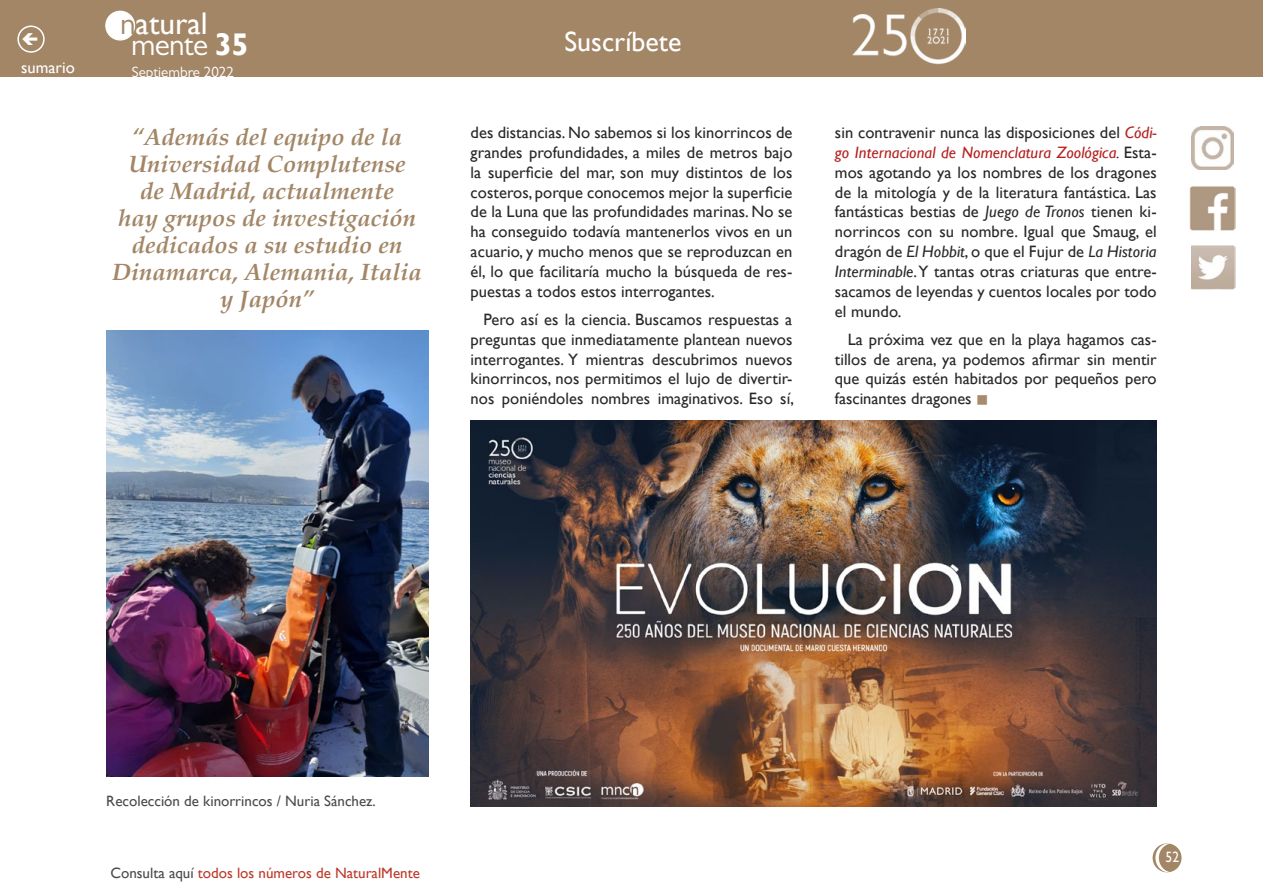
<style>
.page{position:relative;width:1263px;height:893px;background:#fff}
.page>*{position:absolute;margin:0;border:0;box-sizing:border-box;transform-origin:0 0}
.t1{font:31.35px "Gill Sans";color:#fff}
.t2{font:31.35px "Gill Sans MT Pro";letter-spacing:-.02em;color:#fff}
.t3{font:27.9px "Gill Sans";color:#fff}
.t4{font:italic 700 24px/27px "Palatino";color:#a28666;text-align:center}
.t5{font:16.5px/19.8px "Gill Sans";letter-spacing:.005em;color:#282829;text-align:justify}
.t6{font:16.5px "Gill Sans";color:#fff}
.t7{font:15px "Gill Sans";color:#bd392b}
.t8{font:15px "Gill Sans";color:#4b4b4d}
.t9{font:15px "Gill Sans MT Pro";color:#fff}
.t10{font:15px "Gill Sans";color:#fff;scale:.9 1}
.s1{font-family:"Gill Sans MT Pro";color:#a28666}
.s2{font-family:"Gill Sans";font-weight:700}
.s3{font-style:italic;color:#b61f1f}
.s4{font-style:italic}
.s5{color:#a78b6c}
.s6{color:#4b4b4d}
</style>
<div class="page">
<div style="left:1153px;top:844px;width:28px;height:28px;background:#a28666;border-radius:50%"></div>
<div style="left:1152px;top:843px;width:29px;height:29px;border:2px solid #a28666;border-radius:50%"></div>
<div style="left:0;top:0;width:1263px;height:77px;background:#a28666"></div>
<div style="left:106px;top:11px;width:29px;height:29px;background:#fff;border-radius:50%"></div>
<div style="left:105px;top:11px;width:30px;height:30px;border:1px solid #fff;border-radius:50%"></div>
<svg style="left:1155px;top:843px;width:15px;height:29px"></svg>
<div style="left:17px;top:26px;width:28px;height:27px;border:2px solid #fff;border-radius:50%"></div>
<img style="left:1190px;top:186px;width:45px;height:44px">
<img style="left:1191px;top:246px;width:44px;height:44px">
<img style="left:1191px;top:127px;width:42px;height:42px">
<img style="left:853px;top:9px;width:112px;height:55px">
<img style="left:471px;top:420px;width:686px;height:386px">
<img style="left:106px;top:331px;width:322px;height:446px">
<p class="t6" style="left:21px;top:58px;width:55px">sumario</p>
<h1 class="t1" style="left:120px;top:5px;width:89px"><span class="s1">n</span>atural</h1>
<h1 class="t2" style="left:131px;top:26px;width:119px">mente <span class="s2">35</span></h1>
<p class="t9" style="left:132px;top:63px;width:104px">Septiembre 2022</p>
<h3 class="t4" style="left:112px;top:123px;width:311px">“Además del equipo de la<br>Universidad Complutense<br>de Madrid, actualmente<br>hay grupos de investigación dedicados a su estudio en<br>Dinamarca, Alemania, Italia y Japón”</h3>
<h2 class="t3" style="left:564px;top:25px;width:118px">Suscríbete</h2>
<p class="t5" style="left:471px;top:123px;width:323px">des distancias. No sabemos si los kinorrincos de grandes profundidades, a miles de metros bajo la superficie del mar, son muy distintos de los costeros, porque conocemos mejor la superficie de la Luna que las profundidades marinas. No se ha conseguido todavía mantenerlos vivos en un acuario, y mucho menos que se reproduzcan en él, lo que facilitaría mucho la búsqueda de res&shy;puestas a todos estos interrogantes.</p>
<p class="t5" style="left:471px;top:310px;width:325px;text-indent:13px">Pero así es la ciencia. Buscamos respuestas a preguntas que inmediatamente plantean nuevos interrogantes. Y mientras descubrimos nuevos kinorrincos, nos permitimos el lujo de divertir&shy;nos poniéndoles nombres imaginativos. Eso sí,</p>
<p class="t5" style="left:835px;top:123px;width:323px">sin contravenir nunca las disposiciones del <span class="s3">Códi&shy;go Internacional de Nomenclatura Zoológica</span><span class="s4">.</span> Esta&shy;mos agotando ya los nombres de los dragones de la mitología y de la literatura fantástica. Las fantásticas bestias de <span class="s4">Juego de Tronos</span> tienen ki&shy;norrincos con su nombre. Igual que Smaug, el dragón de <span class="s4">El Hobbit</span>, o que el Fujur de <span class="s4">La Historia Interminable</span>. Y tantas otras criaturas que entre&shy;sacamos de leyendas y cuentos locales por todo el mundo.</p>
<p class="t5" style="left:835px;top:330px;width:323px;text-indent:13px">La próxima vez que en la playa hagamos cas&shy;tillos de arena, ya podemos afirmar sin mentir que quizás estén habitados por pequeños pero fascinantes dragones <span class="s5">■</span></p>
<p class="t8" style="left:106px;top:792px;width:271px">Recolección de kinorrincos / Nuria Sánchez.</p>
<p class="t7" style="left:110px;top:864px;width:311px"><span class="s6">Consulta aquí</span> todos los números de NaturalMente</p>
<p class="t10" style="left:1165px;top:849px;width:16px">52</p>
</div>
